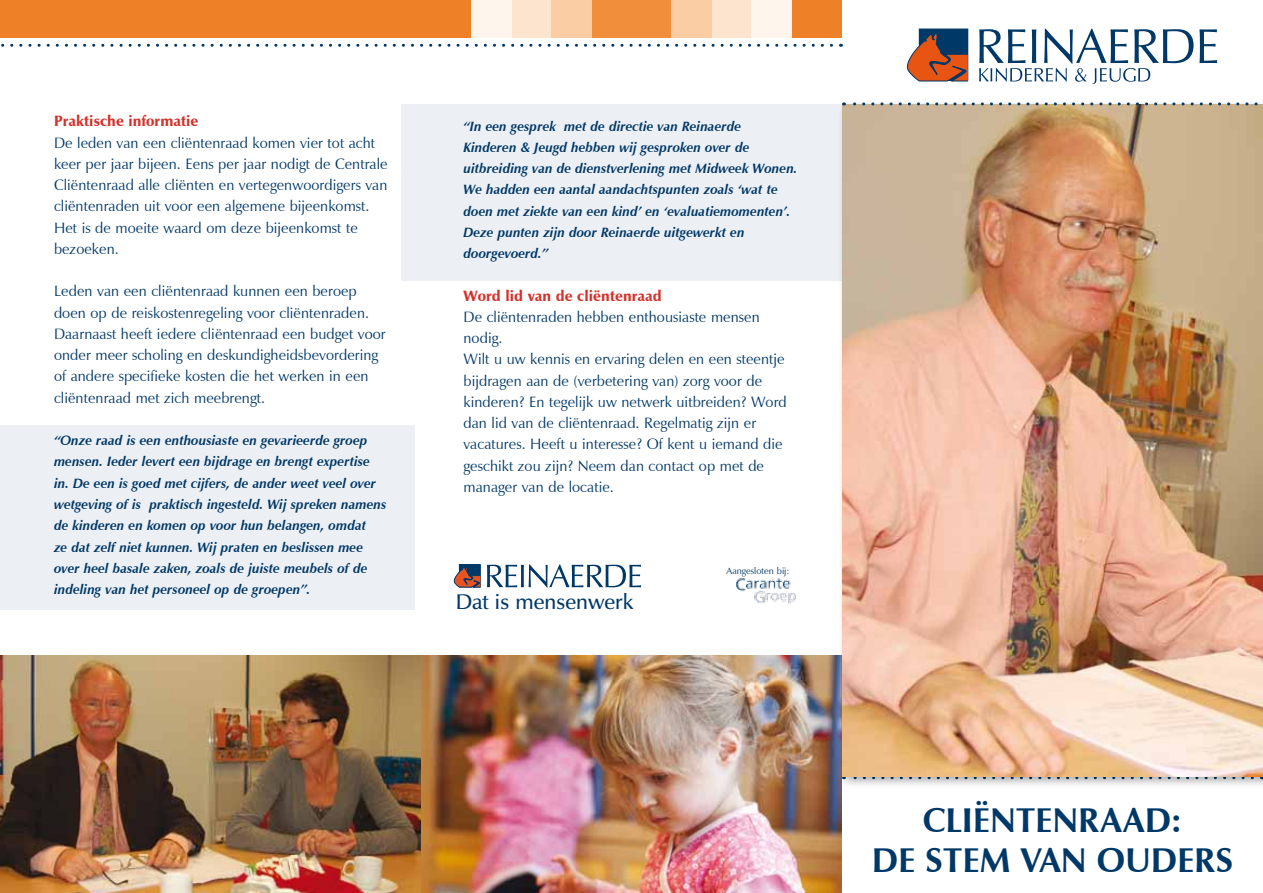
<style>
.page{position:relative;width:1263px;height:893px;background:#fff}
.page>*{position:absolute;margin:0;border:0;box-sizing:border-box;transform-origin:0 0}
.t1{font:700 34.35px/40px "Zapf Humanist 601 BT";color:#003867;text-align:center}
.t2{font:600 21.45px "Zapf Humanist 601 BT";color:#003867}
.t3{font:15px/21.3px "Zapf Humanist 601 BT";letter-spacing:.005em;color:#003867}
.t4{font:900 15px "Zapf Humanist 601 BT";letter-spacing:.005em;color:#d4322b}
.t5{font:italic 700 13.5px/21.3px "Zapf Humanist 601 BT";letter-spacing:.005em;color:#003867}
.t6{font:9.3px "Zapf Humanist 601 BT";color:#003867}
</style>
<div class="page">
<div style="left:401px;top:104px;width:441px;height:177px;background:#eceff4"></div>
<div style="left:0;top:425px;width:415px;height:185px;background:#eceff4"></div>
<div style="left:0;top:0;width:842px;height:37px;background:#ee8027"></div>
<svg style="left:1px;top:44px;width:830px;height:3px"></svg>
<div style="left:837px;top:99px;width:426px;height:691px;background:#000;opacity:.35"></div>
<img style="left:842px;top:104px;width:421px;height:672px">
<div style="left:712px;top:0;width:40px;height:37px;background:#fde4ce"></div>
<div style="left:751px;top:0;width:41px;height:37px;background:#fef5ec"></div>
<div style="left:631px;top:0;width:41px;height:37px;background:#f18e3c"></div>
<div style="left:672px;top:0;width:40px;height:37px;background:#facda4"></div>
<div style="left:512px;top:0;width:40px;height:37px;background:#fde4ce"></div>
<div style="left:472px;top:0;width:40px;height:37px;background:#fef5ec"></div>
<div style="left:592px;top:0;width:40px;height:37px;background:#f18e3c"></div>
<div style="left:552px;top:0;width:40px;height:37px;background:#facda4"></div>
<svg style="left:487px;top:564px;width:154px;height:24px"></svg>
<div style="left:459px;top:565px;width:21px;height:22px;border:1px solid #003867"></div>
<svg style="left:453px;top:566px;width:27px;height:21px"></svg>
<svg style="left:843px;top:102px;width:420px;height:3px"></svg>
<img style="left:736px;top:578px;width:60px;height:26px">
<div style="left:919px;top:29px;width:49px;height:51px;background:#003867"></div>
<svg style="left:906px;top:33px;width:62px;height:48px"></svg>
<svg style="left:1199px;top:29px;width:18px;height:34px"></svg>
<svg style="left:979px;top:29px;width:214px;height:55px"></svg>
<img style="left:0;top:656px;width:842px;height:237px">
<p class="t4" style="left:54px;top:112px;width:146px">Praktische informatie</p>
<p class="t3" style="left:54px;top:132px;width:335px">De leden van een cliëntenraad komen vier tot acht keer per jaar bijeen. Eens per jaar nodigt de Centrale Cliëntenraad alle cliënten en vertegenwoordigers van cliëntenraden uit voor een algemene bijeenkomst.<br>Het is de moeite waard om deze bijeenkomst te bezoeken.</p>
<p class="t3" style="left:54px;top:281px;width:333px">Leden van een cliëntenraad kunnen een beroep doen op de reiskostenregeling voor cliëntenraden.<br>Daarnaast heeft iedere cliëntenraad een budget voor onder meer scholing en deskundigheidsbevordering of andere specifieke kosten die het werken in een cliëntenraad met zich meebrengt.</p>
<p class="t5" style="left:54px;top:430px;width:334px">“Onze raad is een enthousiaste en gevarieerde groep mensen. Ieder levert een bijdrage en brengt expertise in. De een is goed met cijfers, de ander weet veel over wetgeving of is praktisch ingesteld. Wij spreken namens de kinderen en komen op voor hun belangen, omdat<br>ze dat zelf niet kunnen. Wij praten en beslissen mee over heel basale zaken, zoals de juiste meubels of de indeling van het personeel op de groepen”.</p>
<p class="t5" style="left:463px;top:115px;width:335px">“In een gesprek met de directie van Reinaerde Kinderen &amp; Jeugd hebben wij gesproken over de uitbreiding van de dienstverlening met Midweek Wonen.<br>We hadden een aantal aandachtspunten zoals ‘wat te doen met ziekte van een kind’ en ‘evaluatiemomenten’.<br>Deze punten zijn door Reinaerde uitgewerkt en doorgevoerd.”</p>
<p class="t4" style="left:463px;top:286px;width:200px">Word lid van de cliëntenraad</p>
<p class="t3" style="left:463px;top:306px;width:325px">De cliëntenraden hebben enthousiaste mensen nodig.<br>Wilt u uw kennis en ervaring delen en een steentje bijdragen aan de (verbetering van) zorg voor de kinderen? En tegelijk uw netwerk uitbreiden? Word dan lid van de cliëntenraad. Regelmatig zijn er vacatures. Heeft u interesse? Of kent u iemand die geschikt zou zijn? Neem dan contact op met de manager van de locatie.</p>
<h2 class="t2" style="left:456px;top:588px;width:179px">Dat is mensenwerk</h2>
<p class="t6" style="left:727px;top:565px;width:65px">Aangesloten bij:</p>
<h1 class="t1" style="left:872px;top:800px;width:363px">CLIËNTENRAAD:<br>DE STEM VAN OUDERS</h1>
</div>
